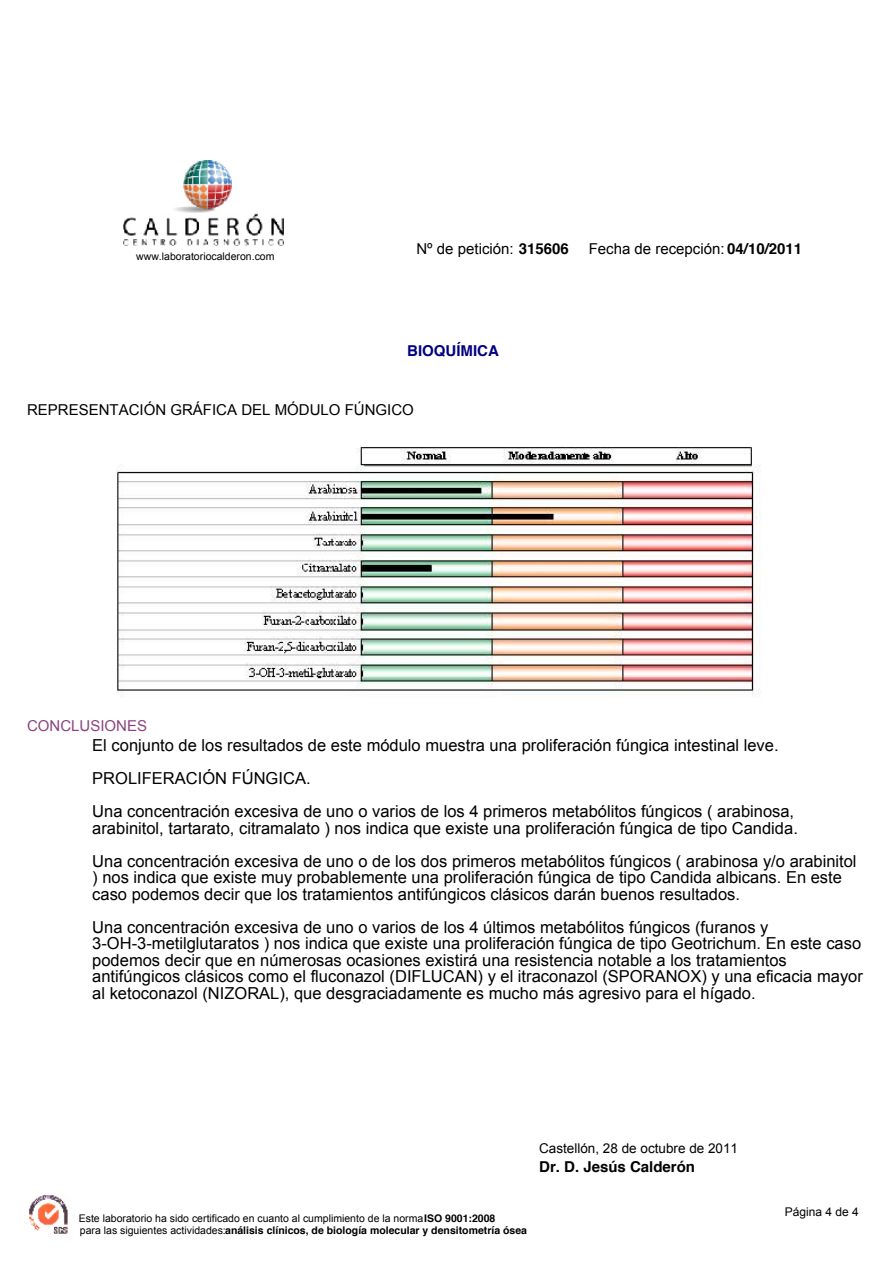
<style>
.page{position:relative;width:893px;height:1263px;background:#fff}
.page>*{position:absolute;margin:0;border:0;box-sizing:border-box;transform-origin:0 0}
.t1{font:16.5px/16.5px "Arial";color:#000}
.t2{font:15px "Arial";color:#000}
.t3{font:700 15px "Helvetica";color:#000}
.t4{font:15px "Arial";color:#8b4381}
.t5{font:700 15px "Helvetica";color:#000080}
.t6{font:13.5px "Arial";color:#000}
.t7{font:12px "Arial";color:#000}
.t8{font:10.5px "Arial";color:#000}
.t9{font:700 10.5px "Helvetica";color:#000}
.s1{font-family:"Helvetica";font-weight:700}
.s2{font-family:"Arial";font-weight:400}
</style>
<div class="page">
<img style="left:123px;top:161px;width:161px;height:84px">
<img style="left:116px;top:447px;width:645px;height:250px">
<img style="left:28px;top:1195px;width:40px;height:39px">
<p class="t8" style="left:136px;top:251px;width:140px">www.laboratoriocalderon.com</p>
<p class="t2" style="left:416px;top:240px;width:154px">Nº de petición: <span class="s1">315606</span></p>
<p class="t2" style="left:588px;top:240px;width:215px">Fecha de recepción: <span class="s1">04/10/2011</span></p>
<p class="t5" style="left:407px;top:344px;width:93px">BIOQUÍMICA</p>
<p class="t2" style="left:27px;top:402px;width:388px">REPRESENTACIÓN GRÁFICA DEL MÓDULO FÚNGICO</p>
<p class="t4" style="left:27px;top:717px;width:122px">CONCLUSIONES</p>
<p class="t1" style="left:92px;top:729px;width:703px;line-height:33px">El conjunto de los resultados de este módulo muestra una proliferación fúngica intestinal leve.<br>PROLIFERACIÓN FÚNGICA.<br>Una concentración excesiva de uno o varios de los 4 primeros metabólitos fúngicos ( arabinosa,</p>
<p class="t1" style="left:92px;top:812px;width:765px;line-height:33px">arabinitol, tartarato, citramalato ) nos indica que existe una proliferación fúngica de tipo Candida.<br>Una concentración excesiva de uno o de los dos primeros metabólitos fúngicos ( arabinosa y/o arabinitol</p>
<p class="t1" style="left:92px;top:869px;width:751px">) nos indica que existe muy probablemente una proliferación fúngica de tipo Candida albicans. En este caso podemos decir que los tratamientos antifúngicos clásicos darán buenos resultados.</p>
<p class="t1" style="left:92px;top:919px;width:772px">Una concentración excesiva de uno o varios de los 4 últimos metabólitos fúngicos (furanos y 3-OH-3-metilglutaratos ) nos indica que existe una proliferación fúngica de tipo Geotrichum. En este caso podemos decir que en númerosas ocasiones existirá una resistencia notable a los tratamientos antifúngicos clásicos como el fluconazol (DIFLUCAN) y el itraconazol (SPORANOX) y una eficacia mayor al ketoconazol (NIZORAL), que desgraciadamente es mucho más agresivo para el hígado.</p>
<p class="t6" style="left:539px;top:1140px;width:200px">Castellón, 28 de octubre de 2011</p>
<p class="t3" style="left:539px;top:1161px;width:157px">Dr. D. Jesús Calderón</p>
<p class="t8" style="left:79px;top:1212px;width:418px">Este laboratorio ha sido certificado en cuanto al cumplimiento de la norma<span class="s1">ISO 9001:2008</span></p>
<p class="t9" style="left:80px;top:1226px;width:448px"><span class="s2">para las siguientes actividades:</span>análisis clínicos, de biología molecular y densitometría ósea</p>
<p class="t7" style="left:784px;top:1205px;width:76px">Página 4 de 4</p>
</div>
